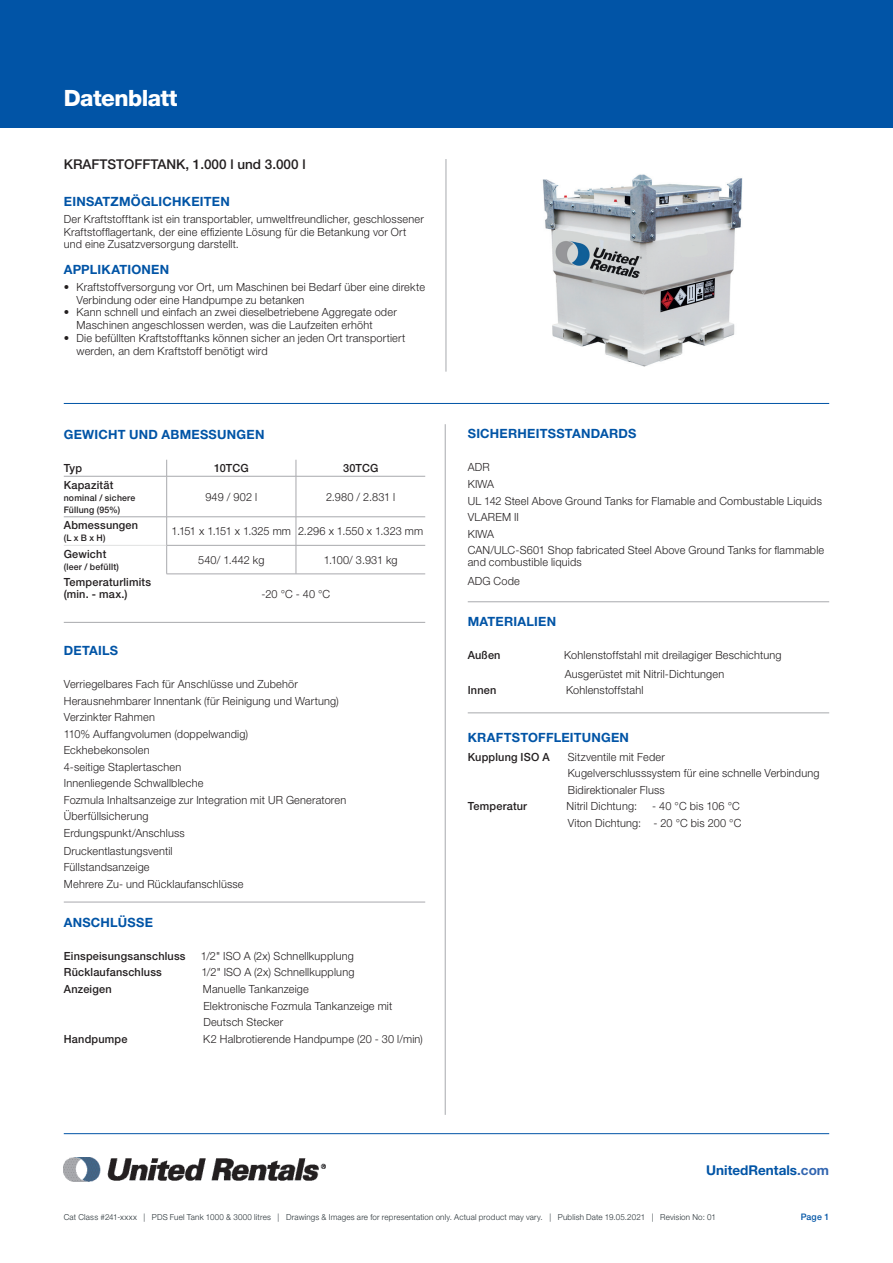
<style>
.page{position:relative;width:893px;height:1263px;background:#fff}
.page>*{position:absolute;margin:0;border:0;box-sizing:border-box;transform-origin:0 0}
.t1{font:800 22.5px "Helvetica Neue LT Std";letter-spacing:-.025em;color:#fff}
.t2{font:500 13.5px "Helvetica Neue LT Std";color:#231f20}
.t3{font:700 13.5px "Helvetica Neue LT Std";color:#0154a6}
.t4{font:700 12.75px "Helvetica Neue LT Std";letter-spacing:.02em;color:#0154a6}
.t5{font:300 11.25px/16.5px "Helvetica Neue LT Std";letter-spacing:.015em;color:#231f20}
.t6{font:500 11.25px/12px "Helvetica Neue LT Std";letter-spacing:.02em;color:#231f20}
.t7{font:500 9px/12px "Helvetica Neue LT Std";letter-spacing:.025em;color:#231f20}
.t8{font:500 9px "Helvetica Neue LT Std";color:#0154a6}
.t9{font:300 8.25px "Helvetica Neue LT Std";letter-spacing:.025em;color:#263035}
.s1{color:#3165b0}
</style>
<div class="page">
<hr style="left:64px;top:1133px;width:765px;height:1px;background:#0154a6">
<div style="left:0;top:0;width:893px;height:128px;background:#0154a6"></div>
<img style="left:64px;top:1157px;width:261px;height:25px">
<hr style="left:64px;top:403px;width:765px;height:1px;background:#0154a6">
<hr style="left:445px;top:424px;width:1px;height:691px;background:#a8a9ad">
<hr style="left:446px;top:159px;width:1px;height:213px;background:#a8a9ad">
<svg style="left:166px;top:460px;width:1px;height:16px"></svg>
<svg style="left:296px;top:460px;width:1px;height:16px"></svg>
<hr style="left:64px;top:476px;width:103px;height:1px;background:#a8a9ad">
<hr style="left:167px;top:476px;width:129px;height:1px;background:#a8a9ad">
<hr style="left:166px;top:476px;width:1px;height:41px;background:#a8a9ad">
<hr style="left:296px;top:476px;width:129px;height:1px;background:#a8a9ad">
<hr style="left:296px;top:476px;width:1px;height:41px;background:#a8a9ad">
<hr style="left:64px;top:516px;width:103px;height:1px;background:#a8a9ad">
<hr style="left:296px;top:516px;width:129px;height:1px;background:#a8a9ad">
<hr style="left:296px;top:545px;width:129px;height:1px;background:#a8a9ad">
<hr style="left:296px;top:574px;width:129px;height:1px;background:#a8a9ad">
<hr style="left:166px;top:545px;width:130px;height:1px;background:#a8a9ad">
<hr style="left:167px;top:516px;width:129px;height:1px;background:#a8a9ad">
<svg style="left:296px;top:517px;width:1px;height:57px"></svg>
<hr style="left:166px;top:574px;width:130px;height:1px;background:#a8a9ad">
<hr style="left:64px;top:545px;width:102px;height:1px;background:#e0e1e1">
<svg style="left:166px;top:517px;width:1px;height:57px"></svg>
<hr style="left:64px;top:622px;width:361px;height:1px;background:#a8a9ad">
<hr style="left:64px;top:902px;width:361px;height:1px;background:#a8a9ad">
<hr style="left:468px;top:601px;width:361px;height:1px;background:#a8a9ad">
<hr style="left:468px;top:712px;width:361px;height:1px;background:#a8a9ad">
<img style="left:542px;top:174px;width:201px;height:193px">
<h1 class="t1" style="left:64px;top:85px;width:115px">Datenblatt</h1>
<p class="t2" style="left:64px;top:156px;width:243px">KRAFTSTOFFTANK, 1.000 l und 3.000 l</p>
<p class="t4" style="left:64px;top:193px;width:167px">EINSATZMÖGLICHKEITEN</p>
<p class="t5" style="left:64px;top:212px;width:361px;line-height:12.8px">Der Kraftstofftank ist ein transportabler, umweltfreundlicher, geschlossener<br>Kraftstofflagertank, der eine effiziente Lösung für die Betankung vor Ort und eine Zusatzversorgung darstellt.</p>
<p class="t4" style="left:64px;top:261px;width:107px">APPLIKATIONEN</p>
<p class="t5" style="left:77px;top:280px;width:350px;line-height:12.8px;text-indent:-13px">• Kraftstoffversorgung vor Ort, um Maschinen bei Bedarf über eine direkte<br>Verbindung oder eine Handpumpe zu betanken</p>
<p class="t5" style="left:77px;top:306px;width:322px;line-height:12.8px;text-indent:-13px">• Kann schnell und einfach an zwei dieselbetriebene Aggregate oder<br>Maschinen angeschlossen werden, was die Laufzeiten erhöht</p>
<p class="t5" style="left:77px;top:331px;width:330px;line-height:12.8px;text-indent:-13px">• Die befüllten Kraftstofftanks können sicher an jeden Ort transportiert werden, an dem Kraftstoff benötigt wird</p>
<p class="t4" style="left:64px;top:426px;width:202px">GEWICHT UND ABMESSUNGEN</p>
<p class="t6" style="left:64px;top:462px;width:20px">Typ</p>
<p class="t6" style="left:214px;top:462px;width:36px">10TCG</p>
<p class="t6" style="left:343px;top:462px;width:37px">30TCG</p>
<p class="t6" style="left:64px;top:478px;width:51px">Kapazität</p>
<p class="t7" style="left:64px;top:491px;width:73px">nominal / sichere<br>Füllung (95%)</p>
<p class="t5" style="left:205px;top:488px;width:53px">949 / 902 l</p>
<p class="t5" style="left:326px;top:488px;width:71px">2.980 / 2.831 l</p>
<p class="t6" style="left:64px;top:519px;width:76px">Abmessungen</p>
<p class="t7" style="left:64px;top:532px;width:43px">(L x B x H)</p>
<p class="t5" style="left:172px;top:523px;width:253px">1.151 x 1.151 x 1.325 mm 2.296 x 1.550 x 1.323 mm</p>
<p class="t6" style="left:64px;top:547px;width:44px">Gewicht</p>
<p class="t7" style="left:64px;top:560px;width:57px">(leer / befüllt)</p>
<p class="t5" style="left:198px;top:551px;width:68px">540/ 1.442 kg</p>
<p class="t5" style="left:324px;top:551px;width:75px">1.100/ 3.931 kg</p>
<p class="t6" style="left:64px;top:576px;width:89px">Temperaturlimits (min. - max.)</p>
<p class="t5" style="left:262px;top:586px;width:70px">-20 °C - 40 °C</p>
<p class="t4" style="left:64px;top:642px;width:56px">DETAILS</p>
<p class="t5" style="left:64px;top:676px;width:284px">Verriegelbares Fach für Anschlüsse und Zubehör Herausnehmbarer Innentank (für Reinigung und Wartung)<br>Verzinkter Rahmen<br>110% Auffangvolumen (doppelwandig)<br>Eckhebekonsolen<br>4-seitige Staplertaschen<br>Innenliegende Schwallbleche<br>Fozmula Inhaltsanzeige zur Integration mit UR Generatoren Überfüllsicherung<br>Erdungspunkt/Anschluss</p>
<p class="t5" style="left:64px;top:842px;width:181px">Druckentlastungsventil<br>Füllstandsanzeige<br>Mehrere Zu- und Rücklaufanschlüsse</p>
<p class="t4" style="left:64px;top:914px;width:91px">ANSCHLÜSSE</p>
<p class="t6" style="left:64px;top:950px;width:123px">Einspeisungsanschluss</p>
<p class="t5" style="left:201px;top:947px;width:155px">1/2" ISO A (2x) Schnellkupplung</p>
<p class="t6" style="left:64px;top:966px;width:100px">Rücklaufanschluss</p>
<p class="t5" style="left:201px;top:964px;width:155px">1/2" ISO A (2x) Schnellkupplung</p>
<p class="t6" style="left:64px;top:983px;width:49px">Anzeigen</p>
<p class="t5" style="left:203px;top:981px;width:191px">Manuelle Tankanzeige<br>Elektronische Fozmula Tankanzeige mit<br>Deutsch Stecker</p>
<p class="t6" style="left:64px;top:1033px;width:65px">Handpumpe</p>
<p class="t5" style="left:203px;top:1030px;width:221px">K2 Halbrotierende Handpumpe (20 - 30 l/min)</p>
<p class="t4" style="left:468px;top:425px;width:170px">SICHERHEITSSTANDARDS</p>
<p class="t5" style="left:468px;top:458px;width:358px">ADR<br>KIWA<br>UL 142 Steel Above Ground Tanks for Flamable and Combustable Liquids<br>VLAREM II<br>KIWA<br>CAN/ULC-S601 Shop fabricated Steel Above Ground Tanks for flammable</p>
<p class="t5" style="left:468px;top:553px;width:116px;line-height:18.9px">and combustible liquids<br>ADG Code</p>
<p class="t4" style="left:468px;top:614px;width:90px">MATERIALIEN</p>
<p class="t6" style="left:468px;top:649px;width:34px">Außen</p>
<p class="t5" style="left:564px;top:646px;width:219px;line-height:18.3px">Kohlenstoffstahl mit dreilagiger Beschichtung<br>Ausgerüstet mit Nitril-Dichtungen</p>
<p class="t6" style="left:468px;top:684px;width:30px">Innen</p>
<p class="t5" style="left:566px;top:682px;width:79px">Kohlenstoffstahl</p>
<p class="t4" style="left:468px;top:729px;width:163px">KRAFTSTOFFLEITUNGEN</p>
<p class="t6" style="left:468px;top:750px;width:83px">Kupplung ISO A</p>
<p class="t5" style="left:568px;top:748px;width:253px">Sitzventile mit Feder<br>Kugelverschlusssystem für eine schnelle Verbindung<br>Bidirektionaler Fluss</p>
<p class="t6" style="left:468px;top:800px;width:61px">Temperatur</p>
<p class="t5" style="left:567px;top:798px;width:72px">Nitril Dichtung:</p>
<p class="t5" style="left:568px;top:798px;width:175px;text-align:right">- 40 °C bis 106 °C<br>Viton Dichtung: - 20 °C bis 200 °C</p>
<p class="t3" style="left:706px;top:1161px;width:124px">UnitedRentals<span class="s1">.com</span></p>
<p class="t9" style="left:64px;top:1212px;width:654px">Cat Class #241-xxxx | PDS Fuel Tank 1000 &amp; 3000 litres | Drawings &amp; Images are for representation only. Actual product may vary. | Publish Date 19.05.2021 | Revision No: 01</p>
<p class="t8" style="left:801px;top:1212px;width:30px">Page 1</p>
</div>
